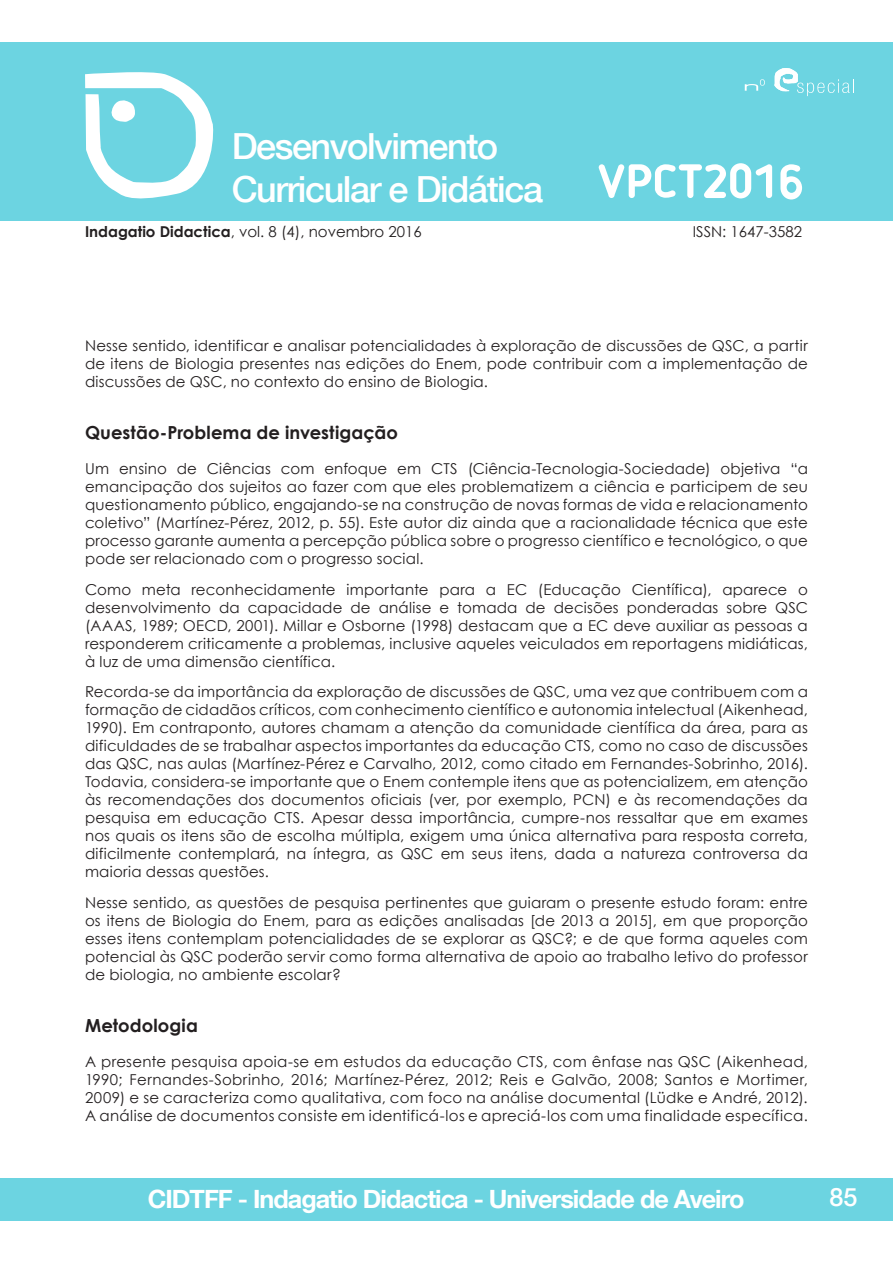
<style>
.page{position:relative;width:893px;height:1263px;background:#fff}
.page>*{position:absolute;margin:0;border:0;box-sizing:border-box;transform-origin:0 0}
.t1{font:500 36px/43.2px "Helvetica Neue LT Com";letter-spacing:-.04em;color:#fff}
.t2{font:700 25.2px "Helvetica Neue LT Com";letter-spacing:-.04em;color:#fff}
.t3{font:500 25.2px "Helvetica Neue LT Com";color:#fff}
.Titulos{font:700 18px "Century Gothic";letter-spacing:.005em;color:#231f20}
.paragrafos{font:15px/18px "Century Gothic";letter-spacing:.01em;color:#231f20;text-align:justify}
.s1{font-weight:700}
</style>
<div class="page">
<div style="left:0;top:1178px;width:893px;height:42px;background:#6cd4e1"></div>
<div style="left:0;top:43px;width:893px;height:178px;background:#6cd4e1"></div>
<svg style="left:774px;top:68px;width:80px;height:28px"></svg>
<svg style="left:745px;top:79px;width:20px;height:12px"></svg>
<svg style="left:85px;top:72px;width:129px;height:127px"></svg>
<svg style="left:780px;top:164px;width:22px;height:35px"></svg>
<svg style="left:599px;top:163px;width:173px;height:35px"></svg>
<h1 class="t1" style="left:232px;top:124px;width:313px">Desenvolvimento<br>Curricular e Didática</h1>
<p class="paragrafos" style="left:85px;top:222px;width:338px"><span class="s1">Indagatio Didactica</span>, vol. 8 (4), novembro 2016</p>
<p class="paragrafos" style="left:693px;top:222px;width:111px">ISSN: 1647-3582</p>
<p class="paragrafos" style="left:85px;top:337px;width:724px">Nesse sentido, identificar e analisar potencialidades à exploração de discussões de QSC, a partir de itens de Biologia presentes nas edições do Enem, pode contribuir com a implementação de discussões de QSC, no contexto do ensino de Biologia.</p>
<p class="Titulos" style="left:85px;top:419px;width:314px">Questão-Problema de investigação</p>
<p class="paragrafos" style="left:85px;top:459px;width:724px">Um ensino de Ciências com enfoque em CTS (Ciência-Tecnologia-Sociedade) objetiva “a emancipação dos sujeitos ao fazer com que eles problematizem a ciência e participem de seu questionamento público, engajando-se na construção de novas formas de vida e relacionamento coletivo” (Martínez-Pérez, 2012, p. 55). Este autor diz ainda que a racionalidade técnica que este processo garante aumenta a percepção pública sobre o progresso científico e tecnológico, o que pode ser relacionado com o progresso social.</p>
<p class="paragrafos" style="left:85px;top:580px;width:724px">Como meta reconhecidamente importante para a EC (Educação Científica), aparece o desenvolvimento da capacidade de análise e tomada de decisões ponderadas sobre QSC (AAAS, 1989; OECD, 2001). Millar e Osborne (1998) destacam que a EC deve auxiliar as pessoas a responderem criticamente a problemas, inclusive aqueles veiculados em reportagens midiáticas, à luz de uma dimensão científica.</p>
<p class="paragrafos" style="left:85px;top:683px;width:724px">Recorda-se da importância da exploração de discussões de QSC, uma vez que contribuem com a formação de cidadãos críticos, com conhecimento científico e autonomia intelectual (Aikenhead, 1990). Em contraponto, autores chamam a atenção da comunidade científica da área, para as dificuldades de se trabalhar aspectos importantes da educação CTS, como no caso de discussões das QSC, nas aulas (Martínez-Pérez e Carvalho, 2012, como citado em Fernandes-Sobrinho, 2016).<br>Todavia, considera-se importante que o Enem contemple itens que as potencializem, em atenção às recomendações dos documentos oficiais (ver, por exemplo, PCN) e às recomendações da pesquisa em educação CTS. Apesar dessa importância, cumpre-nos ressaltar que em exames nos quais os itens são de escolha múltipla, exigem uma única alternativa para resposta correta, dificilmente contemplará, na íntegra, as QSC em seus itens, dada a natureza controversa da maioria dessas questões.</p>
<p class="paragrafos" style="left:85px;top:893px;width:724px">Nesse sentido, as questões de pesquisa pertinentes que guiaram o presente estudo foram: entre os itens de Biologia do Enem, para as edições analisadas [de 2013 a 2015], em que proporção esses itens contemplam potencialidades de se explorar as QSC?; e de que forma aqueles com potencial às QSC poderão servir como forma alternativa de apoio ao trabalho letivo do professor de biologia, no ambiente escolar?</p>
<p class="Titulos" style="left:85px;top:1011px;width:114px">Metodologia</p>
<p class="paragrafos" style="left:85px;top:1052px;width:724px">A presente pesquisa apoia-se em estudos da educação CTS, com ênfase nas QSC (Aikenhead, 1990; Fernandes-Sobrinho, 2016; Martínez-Pérez, 2012; Reis e Galvão, 2008; Santos e Mortimer, 2009) e se caracteriza como qualitativa, com foco na análise documental (Lüdke e André, 2012).<br>A análise de documentos consiste em identificá-los e apreciá-los com uma finalidade específica.</p>
<h2 class="t2" style="left:148px;top:1183px;width:598px">CIDTFF - Indagatio Didactica - Universidade de Aveiro</h2>
<h2 class="t3" style="left:829px;top:1181px;width:30px">85</h2>
</div>
